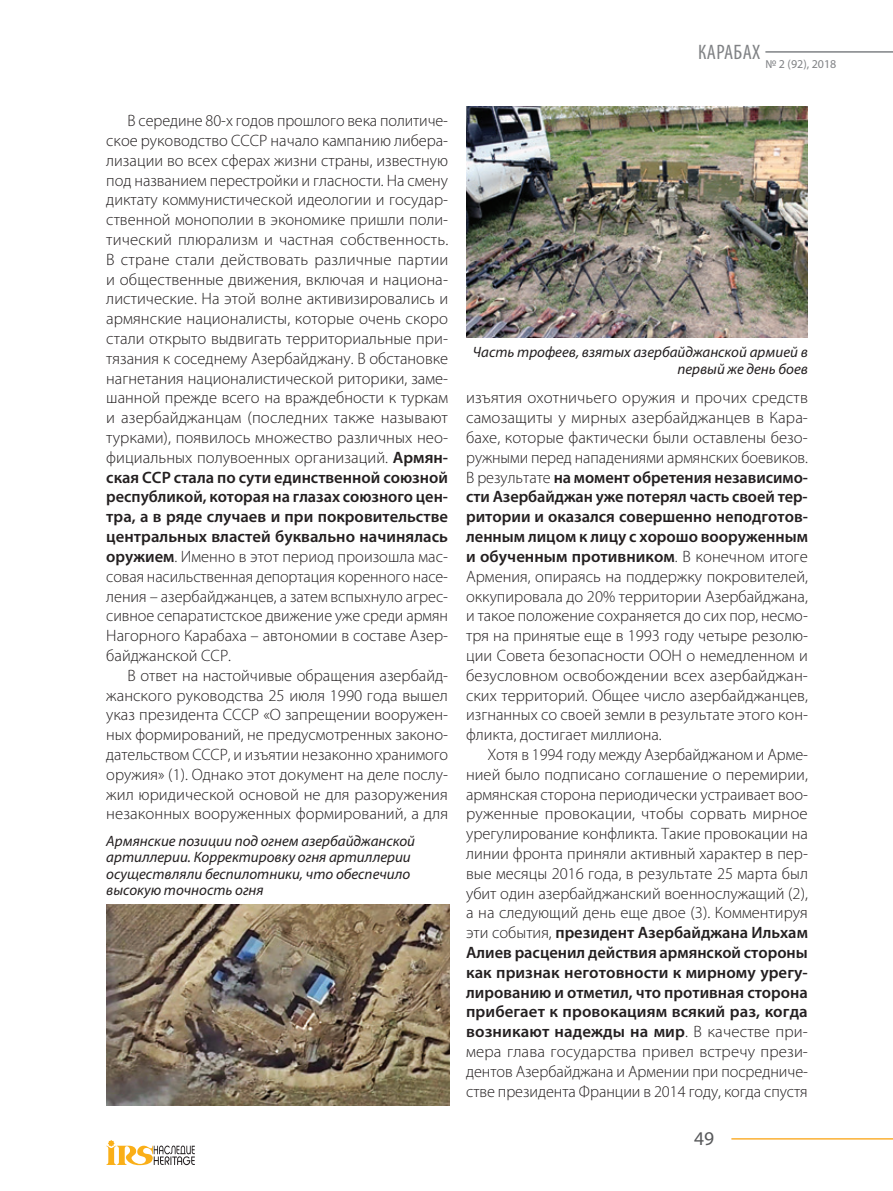
<style>
.page{position:relative;width:893px;height:1191px;background:#fff}
.page>*{position:absolute;margin:0;border:0;box-sizing:border-box;transform-origin:0 0}
.t1{font:condensed 21px "Myriad Pro";letter-spacing:.02em;color:#808285}
.t2{font:19.5px "Myriad Pro";color:#57585a}
.t3{font:300 16.5px "Myriad Pro";color:#231f20}
.t4{font:600 16.5px "Myriad Pro";color:#231f20}
.t5{font:italic 15px/16.5px "Myriad Pro";color:#231f20}
.t6{font:12px "Myriad Pro";color:#808285}
.s1{font-weight:600}
.s2{font-weight:300}
</style>
<div class="page">
<hr style="left:765px;top:51px;width:128px;height:2px;background:#808285">
<hr style="left:731px;top:1138px;width:162px;height:1px;background:#fbb033">
<svg style="left:106px;top:1140px;width:89px;height:25px"></svg>
<img style="left:106px;top:904px;width:344px;height:202px">
<img style="left:466px;top:106px;width:342px;height:231px">
<p class="t1" style="left:698px;top:39px;width:64px">КАРАБАХ</p>
<p class="t6" style="left:765px;top:56px;width:73px">№ 2 (92), 2018</p>
<p class="t3" style="left:128px;top:112px;width:322px">В середине 80-х годов прошлого века политиче-</p>
<p class="t3" style="left:106px;top:131px;width:343px">ское руководство СССР начало кампанию либера-</p>
<p class="t3" style="left:106px;top:151px;width:343px">лизации во всех сферах жизни страны, известную</p>
<p class="t3" style="left:106px;top:171px;width:343px">под названием перестройки и гласности. На смену</p>
<p class="t3" style="left:106px;top:191px;width:343px">диктату коммунистической идеологии и государ-</p>
<p class="t3" style="left:106px;top:211px;width:343px">ственной монополии в экономике пришли поли-</p>
<p class="t3" style="left:106px;top:230px;width:343px">тический плюрализм и частная собственность.</p>
<p class="t3" style="left:106px;top:250px;width:344px">В стране стали действовать различные партии</p>
<p class="t3" style="left:106px;top:270px;width:343px">и общественные движения, включая и национа-</p>
<p class="t3" style="left:106px;top:290px;width:343px">листические. На этой волне активизировались и</p>
<p class="t3" style="left:106px;top:310px;width:343px">армянские националисты, которые очень скоро</p>
<p class="t3" style="left:106px;top:329px;width:343px">стали открыто выдвигать территориальные при-</p>
<p class="t3" style="left:106px;top:349px;width:343px">тязания к соседнему Азербайджану. В обстановке</p>
<p class="t3" style="left:106px;top:369px;width:343px">нагнетания националистической риторики, заме-</p>
<p class="t3" style="left:106px;top:389px;width:343px">шанной прежде всего на враждебности к туркам</p>
<p class="t3" style="left:106px;top:409px;width:343px">и азербайджанцам (последних также называют</p>
<p class="t3" style="left:106px;top:428px;width:343px">турками), появилось множество различных нео-</p>
<p class="t3" style="left:106px;top:448px;width:343px">фициальных полувоенных организаций. <span class="s1">Армян-</span></p>
<p class="t4" style="left:106px;top:466px;width:343px">ская ССР стала по сути единственной союзной</p>
<p class="t4" style="left:106px;top:486px;width:343px">республикой, которая на глазах союзного цен-</p>
<p class="t4" style="left:106px;top:506px;width:343px">тра, а в ряде случаев и при покровительстве</p>
<p class="t4" style="left:106px;top:526px;width:343px">центральных властей буквально начинялась</p>
<p class="t3" style="left:106px;top:547px;width:343px"><span class="s1">оружием</span>. Именно в этот период произошла мас-</p>
<p class="t3" style="left:106px;top:567px;width:343px">совая насильственная депортация коренного насе-</p>
<p class="t3" style="left:106px;top:587px;width:343px">ления – азербайджанцев, а затем вспыхнуло агрес-</p>
<p class="t3" style="left:106px;top:607px;width:343px">сивное сепаратистское движение уже среди армян</p>
<p class="t3" style="left:106px;top:626px;width:343px">Нагорного Карабаха – автономии в составе Азер-</p>
<p class="t3" style="left:106px;top:646px;width:126px">байджанской ССР.</p>
<p class="t3" style="left:128px;top:666px;width:322px">В ответ на настойчивые обращения азербайд-</p>
<p class="t3" style="left:106px;top:686px;width:343px">жанского руководства 25 июля 1990 года вышел</p>
<p class="t3" style="left:106px;top:706px;width:343px">указ президента СССР «О запрещении вооружен-</p>
<p class="t3" style="left:106px;top:725px;width:343px">ных формирований, не предусмотренных законо-</p>
<p class="t3" style="left:106px;top:745px;width:343px">дательством СССР, и изъятии незаконно хранимого</p>
<p class="t3" style="left:106px;top:765px;width:343px">оружия» (1). Однако этот документ на деле послу-</p>
<p class="t3" style="left:106px;top:785px;width:343px">жил юридической основой не для разоружения</p>
<p class="t3" style="left:106px;top:805px;width:343px">незаконных вооруженных формирований, а для</p>
<p class="t5" style="left:106px;top:832px;width:310px">Армянские позиции под огнем азербайджанской артиллерии. Корректировку огня артиллерии осуществляли беспилотники, что обеспечило высокую точность огня</p>
<p class="t5" style="left:473px;top:343px;width:336px;text-align:right">Часть трофеев, взятых азербайджанской армией в первый же день боев</p>
<p class="t3" style="left:466px;top:389px;width:343px">изъятия охотничьего оружия и прочих средств</p>
<p class="t3" style="left:466px;top:409px;width:343px">самозащиты у мирных азербайджанцев в Кара-</p>
<p class="t3" style="left:466px;top:428px;width:343px">бахе, которые фактически были оставлены безо-</p>
<p class="t3" style="left:466px;top:448px;width:343px">ружными перед нападениями армянских боевиков.</p>
<p class="t4" style="left:466px;top:466px;width:343px"><span class="s2">В результате</span> на момент обретения независимо-</p>
<p class="t4" style="left:466px;top:486px;width:343px">сти Азербайджан уже потерял часть своей тер-</p>
<p class="t4" style="left:466px;top:506px;width:343px">ритории и оказался совершенно неподготов-</p>
<p class="t4" style="left:466px;top:526px;width:343px">ленным лицом к лицу с хорошо вооруженным</p>
<p class="t4" style="left:466px;top:546px;width:343px">и обученным противником<span class="s2">. В конечном итоге</span></p>
<p class="t3" style="left:466px;top:567px;width:343px">Армения, опираясь на поддержку покровителей,</p>
<p class="t3" style="left:466px;top:587px;width:343px">оккупировала до 20% территории Азербайджана,</p>
<p class="t3" style="left:466px;top:607px;width:343px">и такое положение сохраняется до сих пор, несмо-</p>
<p class="t3" style="left:466px;top:626px;width:343px">тря на принятые еще в 1993 году четыре резолю-</p>
<p class="t3" style="left:466px;top:646px;width:343px">ции Совета безопасности ООН о немедленном и</p>
<p class="t3" style="left:466px;top:666px;width:343px">безусловном освобождении всех азербайджан-</p>
<p class="t3" style="left:466px;top:686px;width:343px">ских территорий. Общее число азербайджанцев,</p>
<p class="t3" style="left:466px;top:706px;width:343px">изгнанных со своей земли в результате этого кон-</p>
<p class="t3" style="left:466px;top:725px;width:197px">фликта, достигает миллиона.</p>
<p class="t3" style="left:487px;top:745px;width:322px">Хотя в 1994 году между Азербайджаном и Арме-</p>
<p class="t3" style="left:466px;top:765px;width:343px">нией было подписано соглашение о перемирии,</p>
<p class="t3" style="left:466px;top:785px;width:343px">армянская сторона периодически устраивает воо-</p>
<p class="t3" style="left:466px;top:805px;width:343px">руженные провокации, чтобы сорвать мирное</p>
<p class="t3" style="left:466px;top:824px;width:343px">урегулирование конфликта. Такие провокации на</p>
<p class="t3" style="left:466px;top:844px;width:343px">линии фронта приняли активный характер в пер-</p>
<p class="t3" style="left:466px;top:864px;width:343px">вые месяцы 2016 года, в результате 25 марта был</p>
<p class="t3" style="left:466px;top:884px;width:343px">убит один азербайджанский военнослужащий (2),</p>
<p class="t3" style="left:466px;top:904px;width:343px">а на следующий день еще двое (3). Комментируя</p>
<p class="t4" style="left:466px;top:922px;width:343px"><span class="s2">эти события,</span> президент Азербайджана Ильхам</p>
<p class="t4" style="left:466px;top:942px;width:343px">Алиев расценил действия армянской стороны</p>
<p class="t4" style="left:466px;top:961px;width:343px">как признак неготовности к мирному урегу-</p>
<p class="t4" style="left:466px;top:981px;width:343px">лированию и отметил, что противная сторона</p>
<p class="t4" style="left:466px;top:1001px;width:343px">прибегает к провокациям всякий раз, когда</p>
<p class="t4" style="left:466px;top:1021px;width:343px">возникают надежды на мир<span class="s2">. В качестве при-</span></p>
<p class="t3" style="left:466px;top:1042px;width:343px">мера глава государства привел встречу прези-</p>
<p class="t3" style="left:466px;top:1062px;width:343px">дентов Азербайджана и Армении при посредниче-</p>
<p class="t3" style="left:466px;top:1082px;width:343px">стве президента Франции в 2014 году, когда спустя</p>
<p class="t2" style="left:694px;top:1126px;width:22px">49</p>
</div>
